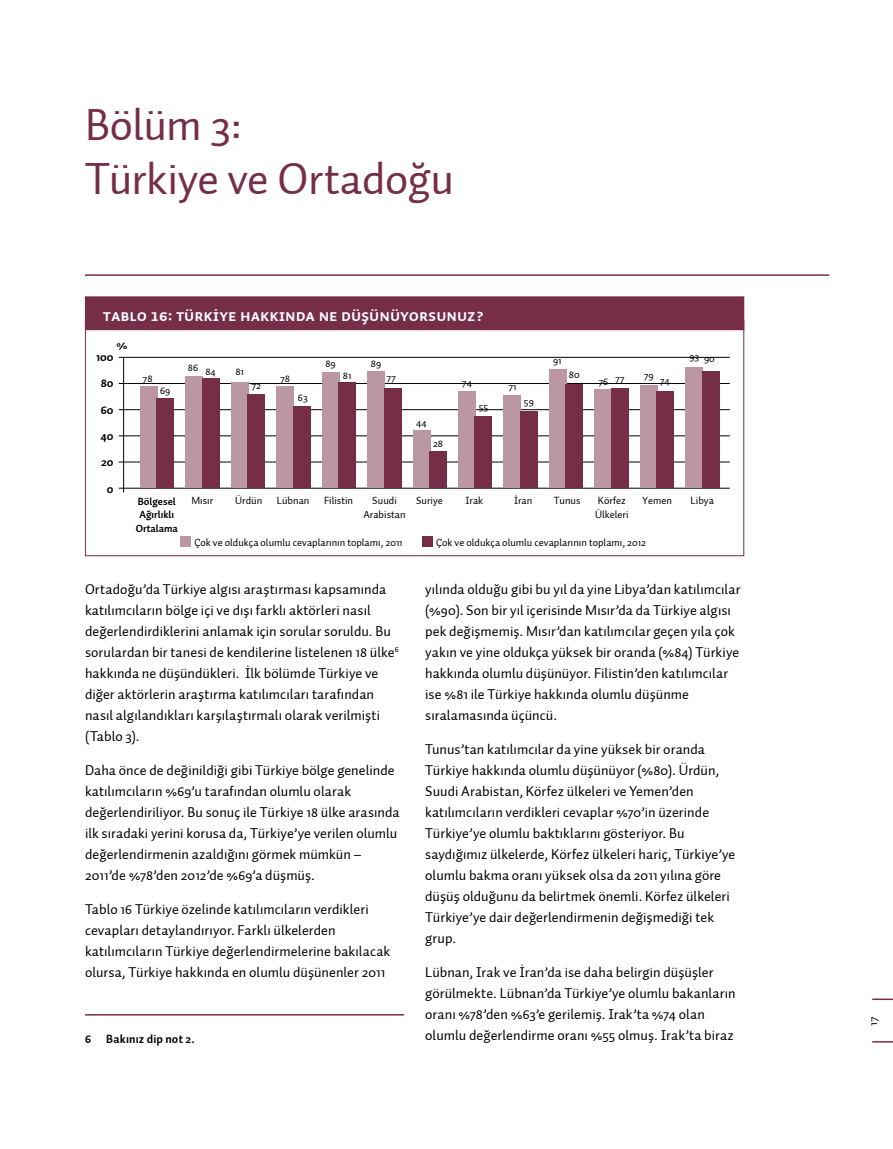
<style>
.page{position:relative;width:893px;height:1149px;background:#fff}
.page>*{position:absolute;margin:0;border:0;box-sizing:border-box;transform-origin:0 0}
.t1{font:45px/54px "Auto 2 TR Regular";letter-spacing:-.01em;color:#762d48}
.t2{font:16.5px "Auto 2 TR Bold Sm Cp";color:#fff}
.t3{font:14.25px/21px "Auto 2 TR Regular";letter-spacing:.005em;color:#000}
.t4{font:12px/26.2px "Auto 2 TR Bold";letter-spacing:.01em;color:#000;text-align:right}
.t5{font:12px "Auto 2 TR Regular";color:#000}
.t6{font:10.5px/13.5px "Auto 2 TR Regular";color:#000;text-align:center}
.t7{font:10.5px/13.5px "Auto 2 TR Bold";color:#000;text-align:center}
</style>
<div class="page">
<hr style="left:872px;top:1040px;width:21px;height:2px;background:#762d48">
<svg style="left:872px;top:998px;width:21px;height:1px"></svg>
<hr style="left:85px;top:274px;width:744px;height:2px;background:#762d48">
<hr style="left:85px;top:1013px;width:319px;height:2px;background:#762d48">
<hr style="left:119px;top:487px;width:611px;height:1px;background:#000">
<hr style="left:123px;top:357px;width:1px;height:135px;background:#000">
<hr style="left:119px;top:461px;width:611px;height:1px;background:#000">
<hr style="left:119px;top:435px;width:611px;height:1px;background:#000">
<hr style="left:119px;top:409px;width:611px;height:1px;background:#000">
<hr style="left:119px;top:383px;width:611px;height:1px;background:#000">
<hr style="left:119px;top:357px;width:611px;height:1px;background:#000">
<div style="left:140px;top:386px;width:17px;height:101px;background:#bb96a3"></div>
<div style="left:157px;top:398px;width:17px;height:89px;background:#762d48"></div>
<div style="left:186px;top:376px;width:17px;height:111px;background:#bb96a3"></div>
<div style="left:202px;top:378px;width:17px;height:109px;background:#762d48"></div>
<div style="left:231px;top:382px;width:17px;height:105px;background:#bb96a3"></div>
<div style="left:248px;top:394px;width:17px;height:93px;background:#762d48"></div>
<div style="left:277px;top:386px;width:17px;height:101px;background:#bb96a3"></div>
<div style="left:293px;top:406px;width:17px;height:81px;background:#762d48"></div>
<div style="left:322px;top:372px;width:17px;height:115px;background:#bb96a3"></div>
<div style="left:339px;top:382px;width:17px;height:105px;background:#762d48"></div>
<div style="left:368px;top:371px;width:17px;height:116px;background:#bb96a3"></div>
<div style="left:384px;top:388px;width:17px;height:99px;background:#762d48"></div>
<div style="left:413px;top:430px;width:17px;height:57px;background:#bb96a3"></div>
<div style="left:429px;top:451px;width:17px;height:36px;background:#762d48"></div>
<div style="left:458px;top:391px;width:17px;height:96px;background:#bb96a3"></div>
<div style="left:475px;top:416px;width:17px;height:71px;background:#762d48"></div>
<div style="left:504px;top:395px;width:17px;height:92px;background:#bb96a3"></div>
<div style="left:520px;top:411px;width:17px;height:76px;background:#762d48"></div>
<div style="left:549px;top:369px;width:17px;height:118px;background:#bb96a3"></div>
<div style="left:566px;top:384px;width:17px;height:103px;background:#762d48"></div>
<div style="left:595px;top:389px;width:17px;height:98px;background:#bb96a3"></div>
<div style="left:611px;top:388px;width:17px;height:99px;background:#762d48"></div>
<div style="left:686px;top:367px;width:17px;height:120px;background:#bb96a3"></div>
<div style="left:702px;top:371px;width:17px;height:116px;background:#762d48"></div>
<div style="left:640px;top:385px;width:17px;height:102px;background:#bb96a3"></div>
<div style="left:657px;top:391px;width:17px;height:96px;background:#762d48"></div>
<div style="left:85px;top:297px;width:659px;height:32px;background:#762d48"></div>
<div style="left:85px;top:296px;width:659px;height:34px;border:1px solid #762d48"></div>
<div style="left:181px;top:535px;width:10px;height:11px;background:#bb96a3"></div>
<div style="left:422px;top:535px;width:11px;height:11px;background:#762d48"></div>
<h1 class="t1" style="left:85px;top:98px;width:371px">Bölüm 3:<br>Türkiye ve Ortadoğu</h1>
<p class="t2" style="left:103px;top:305px;width:383px">Tablo 16: TÜRKİYE HAKKINDA NE DÜŞÜNÜYORSUNUZ?</p>
<p class="t4" style="left:116px;top:332px;width:12px">%</p>
<p class="t4" style="left:96px;top:344px;width:19px">100<br>80<br>60<br>40<br>20<br>0</p>
<p class="t6" style="left:143px;top:371px;width:11px">78</p>
<p class="t6" style="left:160px;top:383px;width:12px">69</p>
<p class="t6" style="left:188px;top:361px;width:12px">86</p>
<p class="t6" style="left:325px;top:357px;width:12px">89</p>
<p class="t6" style="left:371px;top:357px;width:12px">89</p>
<p class="t6" style="left:205px;top:364px;width:12px">84</p>
<p class="t6" style="left:235px;top:365px;width:10px">81</p>
<p class="t6" style="left:343px;top:368px;width:10px">81</p>
<p class="t6" style="left:280px;top:371px;width:11px">78</p>
<p class="t6" style="left:387px;top:371px;width:11px">77</p>
<p class="t6" style="left:251px;top:379px;width:11px">72</p>
<p class="t6" style="left:298px;top:391px;width:11px">63</p>
<p class="t6" style="left:416px;top:416px;width:12px">44</p>
<p class="t6" style="left:433px;top:436px;width:11px">28</p>
<p class="t6" style="left:462px;top:375px;width:12px">74</p>
<p class="t6" style="left:479px;top:399px;width:11px">55</p>
<p class="t6" style="left:508px;top:379px;width:10px">71</p>
<p class="t6" style="left:524px;top:395px;width:11px">59</p>
<p class="t6" style="left:553px;top:354px;width:10px">91</p>
<p class="t6" style="left:689px;top:350px;width:27px">93 90</p>
<p class="t6" style="left:598px;top:373px;width:28px">76 77</p>
<p class="t6" style="left:569px;top:367px;width:12px">80</p>
<p class="t6" style="left:644px;top:368px;width:11px">79</p>
<p class="t6" style="left:660px;top:374px;width:12px">74</p>
<p class="t7" style="left:136px;top:494px;width:44px">Bölgesel<br>Ağırlıklı<br>Ortalama</p>
<p class="t6" style="left:191px;top:494px;width:23px">Mısır</p>
<p class="t6" style="left:235px;top:494px;width:29px">Ürdün</p>
<p class="t6" style="left:277px;top:494px;width:34px">Lübnan</p>
<p class="t6" style="left:324px;top:494px;width:31px">Filistin</p>
<p class="t6" style="left:364px;top:494px;width:44px">Suudi<br>Arabistan</p>
<p class="t6" style="left:416px;top:494px;width:28px">Suriye</p>
<p class="t6" style="left:465px;top:494px;width:19px">Irak</p>
<p class="t6" style="left:514px;top:494px;width:20px">İran</p>
<p class="t6" style="left:554px;top:494px;width:28px">Tunus</p>
<p class="t6" style="left:598px;top:494px;width:29px">Körfez</p>
<p class="t6" style="left:642px;top:494px;width:31px">Yemen</p>
<p class="t6" style="left:690px;top:494px;width:25px">Libya</p>
<p class="t6" style="left:595px;top:507px;width:35px">Ülkeleri</p>
<p class="t6" style="left:194px;top:535px;width:210px">Çok ve oldukça olumlu cevaplarının toplamı, 2011</p>
<p class="t6" style="left:436px;top:535px;width:211px">Çok ve oldukça olumlu cevaplarının toplamı, 2012</p>
<p class="t3" style="left:85px;top:578px;width:315px">Ortadoğu’da Türkiye algısı araştırması kapsamında katılımcıların bölge içi ve dışı farklı aktörleri nasıl değerlendirdiklerini anlamak için sorular soruldu. Bu sorulardan bir tanesi de kendilerine listelenen 18 ülke<sup>6 </sup>hakkında ne düşündükleri. İlk bölümde Türkiye ve diğer aktörlerin araştırma katılımcıları tarafından nasıl algılandıkları karşılaştırmalı olarak verilmişti (Tablo 3).</p>
<p class="t3" style="left:85px;top:759px;width:316px">Daha önce de değinildiği gibi Türkiye bölge genelinde katılımcıların %69’u tarafından olumlu olarak değerlendiriliyor. Bu sonuç ile Türkiye 18 ülke arasında ilk sıradaki yerini korusa da, Türkiye’ye verilen olumlu değerlendirmenin azaldığını görmek mümkün – 2011’de %78’den 2012’de %69’a düşmüş.</p>
<p class="t3" style="left:85px;top:898px;width:307px">Tablo 16 Türkiye özelinde katılımcıların verdikleri cevapları detaylandırıyor. Farklı ülkelerden katılımcıların Türkiye değerlendirmelerine bakılacak olursa, Türkiye hakkında en olumlu düşünenler 2011</p>
<p class="t4" style="left:85px;top:1025px;width:8px">6</p>
<p class="t4" style="left:106px;top:1025px;width:90px">Bakınız dip not 2.</p>
<p class="t3" style="left:425px;top:578px;width:317px">yılında olduğu gibi bu yıl da yine Libya’dan katılımcılar (%90). Son bir yıl içerisinde Mısır’da da Türkiye algısı pek değişmemiş. Mısır’dan katılımcılar geçen yıla çok yakın ve yine oldukça yüksek bir oranda (%84) Türkiye hakkında olumlu düşünüyor. Filistin’den katılımcılar ise %81 ile Türkiye hakkında olumlu düşünme sıralamasında üçüncü.</p>
<p class="t3" style="left:425px;top:738px;width:312px">Tunus’tan katılımcılar da yine yüksek bir oranda Türkiye hakkında olumlu düşünüyor (%80). Ürdün, Suudi Arabistan, Körfez ülkeleri ve Yemen’den katılımcıların verdikleri cevaplar %70’in üzerinde Türkiye’ye olumlu baktıklarını gösteriyor. Bu saydığımız ülkelerde, Körfez ülkeleri hariç, Türkiye’ye olumlu bakma oranı yüksek olsa da 2011 yılına göre düşüş olduğunu da belirtmek önemli. Körfez ülkeleri Türkiye’ye dair değerlendirmenin değişmediği tek grup.</p>
<p class="t3" style="left:425px;top:961px;width:312px">Lübnan, Irak ve İran’da ise daha belirgin düşüşler görülmekte. Lübnan’da Türkiye’ye olumlu bakanların oranı %78’den %63’e gerilemiş. Irak’ta %74 olan olumlu değerlendirme oranı %55 olmuş. Irak’ta biraz</p>
<p class="t5" style="left:866px;top:1025px;width:11px;rotate:-90deg">17</p>
</div>
